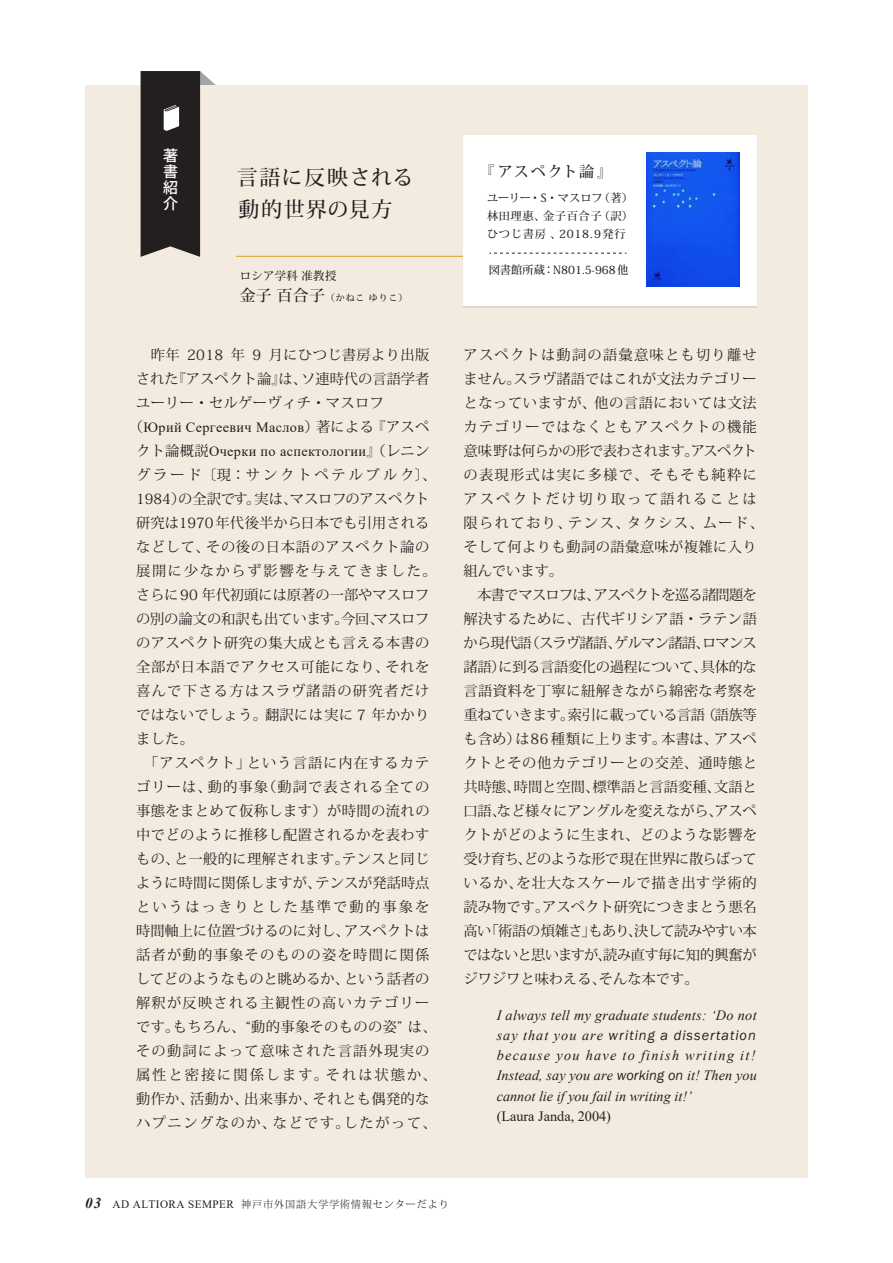
<style>
.page{position:relative;width:893px;height:1263px;background:#fff}
.page>*{position:absolute;margin:0;border:0;box-sizing:border-box;transform-origin:0 0}
.t1{font:500 21px/31.5px "Koz Min Pro";letter-spacing:.075em;color:#231f20}
.t2{font:500 15px "Koz Min Pro";letter-spacing:.115em;color:#231f20}
.t3{font:500 15px/16.2px "Koz Go Pro";color:#fff;text-align:justify}
.t4{font:14.25px/24px "Koz Min Pro";letter-spacing:.03em;color:#231f20;text-align:justify}
.t5{font:14.25px/24px "Koz Min Pro";letter-spacing:.005em;color:#231f20}
.t6{font:italic 14.25px/20.2px "Times New Roman";letter-spacing:.005em;color:#231f20;text-align:justify}
.t7{font:14.25px/24px "Times New Roman";letter-spacing:.025em;color:#231f20;text-align:center}
.t8{font:italic 14.25px "Franklin Gothic";letter-spacing:.07em;color:#231f20}
.t9{font:14.25px "Times New Roman";color:#231f20}
.t10{font:500 11.4px "Koz Min Pro";letter-spacing:.025em;color:#231f20}
.t11{font:500 11.25px/18px "Koz Min Pro";letter-spacing:.05em;color:#231f20;text-align:justify}
.t12{font:500 11.25px "Koz Min Pro";color:#231f20}
.t13{font:300 10.2px "Koz Min Pro";letter-spacing:.075em;color:#231f20}
.t14{font:500 9px "Koz Min Pro";letter-spacing:.1em;color:#231f20}
.s1{font-size:15.75px}
.s2{font-family:"Koz Min Pro"}
.s3{font-family:"Times New Roman"}
.s4{font-family:"Franklin Gothic"}
.s5{font-family:"Times New Roman";font-weight:700;font-style:italic;font-size:15px}
.s6{font-family:"Times New Roman";font-weight:400;font-size:11.25px}
</style>
<div class="page">
<div style="left:85px;top:85px;width:723px;height:1093px;background:#f3ebe0"></div>
<svg style="left:141px;top:71px;width:75px;height:186px"></svg>
<hr style="left:236px;top:256px;width:386px;height:1px;background:#d8a327">
<div style="left:463px;top:135px;width:294px;height:171px;background:#fff"></div>
<img style="left:646px;top:152px;width:94px;height:134px">
<svg style="left:490px;top:253px;width:136px;height:1px"></svg>
<p class="t3" style="left:163px;top:148px;width:16px">著書紹介</p>
<h1 class="t1" style="left:237px;top:161px;width:178px">言語に反映される動的世界の見方</h1>
<p class="t10" style="left:240px;top:268px;width:98px">ロシア学科 准教授</p>
<p class="t14" style="left:240px;top:291px;width:169px"><span class="s1">金子 百合子</span>（かねこ ゆりこ）</p>
<p class="t4" style="left:136px;top:342px;width:295px">　昨年 2018 年 9 月にひつじ書房より出版された『アスペクト論』は、ソ連時代の言語学者ユーリー・セルゲーヴィチ・マスロフ</p>
<p class="t7" style="left:129px;top:414px;width:302px"><span class="s2">（</span>Юрий Сергеевич Маслов<span class="s2">）著による『アスペクト論概説</span>Очерки по аспектологии<span class="s2">』（レニン</span></p>
<p class="t4" style="left:136px;top:462px;width:302px;text-align:left">グラード〔現：サンクトペテルブルク〕、<br>1984）の全訳です。実は、マスロフのアスペクト研究は1970年代後半から日本でも引用されるなどして、その後の日本語のアスペクト論の展開に少なからず影響を与えてきました。さらに90 年代初頭には原著の一部やマスロフの別の論文の和訳も出ています。今回、マスロフのアスペクト研究の集大成とも言える本書の全部が日本語でアクセス可能になり、それを喜んで下さる方はスラヴ諸語の研究者だけではないでしょう。翻訳には実に 7 年かかりました。<br>　「アスペクト」という言語に内在するカテゴリーは、動的事象（動詞で表される全ての事態をまとめて仮称します）が時間の流れの中でどのように推移し配置されるかを表わすもの、と一般的に理解されます。テンスと同じように時間に関係しますが、テンスが発話時点というはっきりとした基準で動的事象を時間軸上に位置づけるのに対し、アスペクトは話者が動的事象そのものの姿を時間に関係してどのようなものと眺めるか、という話者の解釈が反映される主観性の高いカテゴリーです。もちろん、“動的事象そのものの姿” は、その動詞によって意味された言語外現実の属性と密接に関係します。それは状態か、動作か、活動か、出来事か、それとも偶発的なハプニングなのか、などです。したがって、</p>
<p class="t2" style="left:479px;top:161px;width:134px">『アスペクト論』</p>
<p class="t11" style="left:487px;top:189px;width:148px">ユーリー・S・マスロフ（著）林田理惠、金子百合子（訳）ひつじ書房、2018.9発行</p>
<p class="t12" style="left:489px;top:261px;width:141px">図書館所蔵：N801.5-968他</p>
<p class="t5" style="left:463px;top:342px;width:302px">アスペクトは動詞の語彙意味とも切り離せません。スラヴ諸語ではこれが文法カテゴリーとなっていますが、他の言語においては文法カテゴリーではなくともアスペクトの機能意味野は何らかの形で表わされます。アスペクトの表現形式は実に多様で、そもそも純粋にアスペクトだけ切り取って語れることは限られており、テンス、タクシス、ムード、そして何よりも動詞の語彙意味が複雑に入り組んでいます。<br>　本書でマスロフは、アスペクトを巡る諸問題を解決するために、古代ギリシア語・ラテン語から現代語（スラヴ諸語、ゲルマン諸語、ロマンス諸語）に到る言語変化の過程について、具体的な言語資料を丁寧に紐解きながら綿密な考察を重ねていきます。索引に載っている言語（語族等も含め）は86種類に上ります。本書は、アスペクトとその他カテゴリーとの交差、通時態と共時態、時間と空間、標準語と言語変種、文語と口語、など様々にアングルを変えながら、アスペクトがどのように生まれ、どのような影響を受け育ち、どのような形で現在世界に散らばっているか、を壮大なスケールで描き出す学術的読み物です。アスペクト研究につきまとう悪名高い「術語の煩雑さ」もあり、決して読みやすい本ではないと思いますが、読み直す毎に知的興奮がジワジワと味わえる、そんな本です。</p>
<p class="t6" style="left:497px;top:1004px;width:261px">I always tell my graduate students: ‘Do not</p>
<p class="t8" style="left:497px;top:1026px;width:261px"><span class="s3">say that you are</span> writing a dissertation</p>
<p class="t6" style="left:497px;top:1045px;width:262px">because you have to finish writing it!<br>Instead, say you are <span class="s4">working on</span> it! Then you cannot lie if you fail in writing it!’</p>
<p class="t9" style="left:497px;top:1106px;width:116px">(Laura Janda, 2004)</p>
<p class="t13" style="left:85px;top:1197px;width:365px"><span class="s5">03</span> <span class="s6">AD ALTIORA SEMPER</span> 神戸市外国語大学学術情報センターだより</p>
</div>
